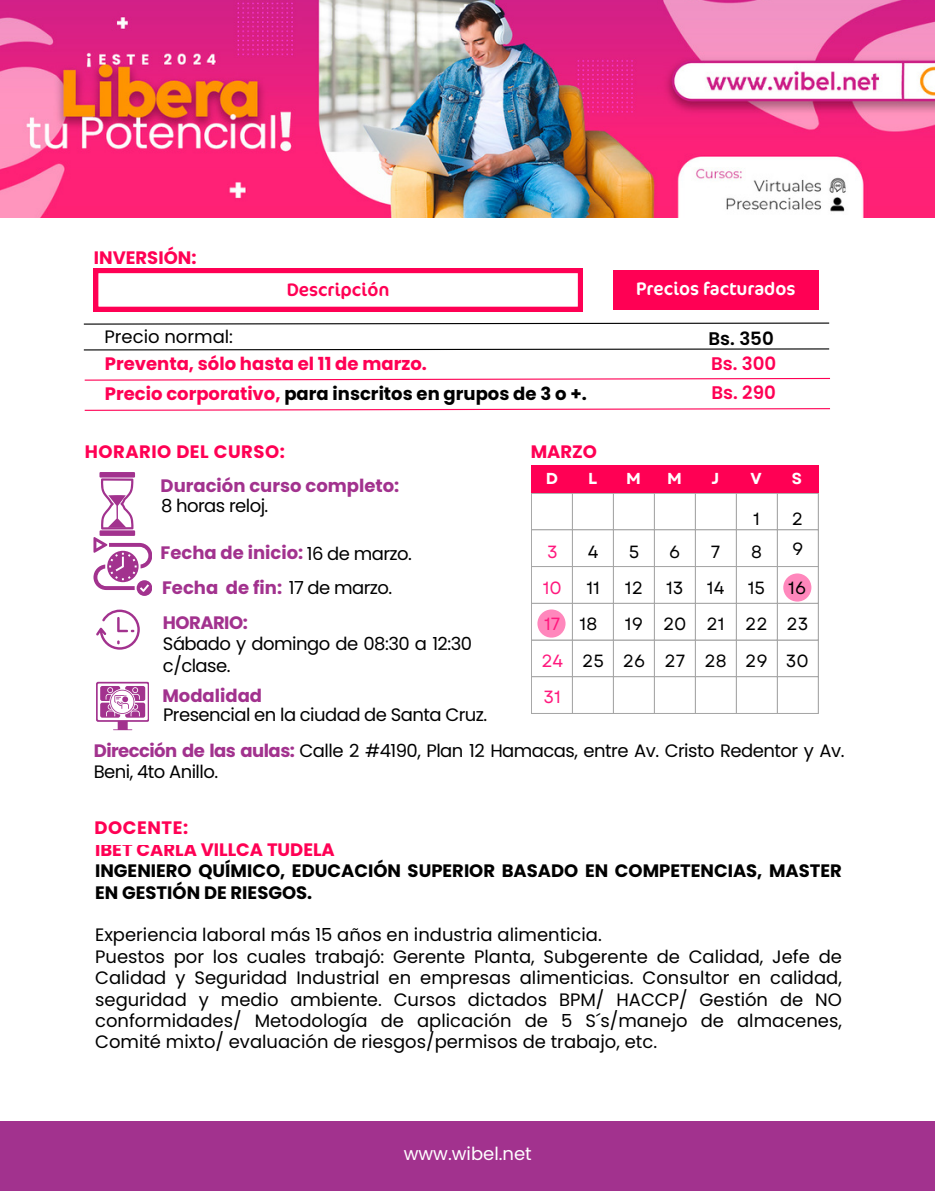
<style>
.page{position:relative;width:935px;height:1191px;background:#fff}
.page>*{position:absolute;margin:0;border:0;box-sizing:border-box;transform-origin:0 0}
.t1{font:18.3px "Cocon";color:#fff}
.t2{font:600 18.3px "Poppins";color:#ff0054}
.t3{font:18.3px "Cocon";color:#ff0054}
.t4{font:600 18.3px "Poppins";color:#000}
.t5{font:18px/21.3px "Poppins";letter-spacing:-.03em;color:#000}
.t6{font:700 18px/21.3px "Poppins";color:#000}
.t7{font:700 18px "Poppins";color:#a2328e}
.t8{font:18px "Poppins";color:#000}
.t9{font:700 18px "Poppins";color:#ff0054}
.t10{font:700 18px "Poppins";letter-spacing:.03em;color:#ff0054}
.t11{font:18px "Poppins";color:#fff}
.t12{font:700 18px "Poppins";letter-spacing:-.03em;color:#a2328e}
.t13{font:17.55px "Garet";color:#000}
.t14{font:17.55px "Garet";color:#ff197e}
.t15{font:700 15.9px "Garet";color:#fff}
.s1{color:#ff0054}
.s2{font-weight:400;color:#000}
.s3{font-weight:700;color:#a2328e}
</style>
<div class="page">
<div style="left:0;top:1121px;width:935px;height:69px;background:#a2328e"></div>
<img style="left:0;top:0;width:935px;height:217px">
<div style="left:613px;top:270px;width:205px;height:39px;background:#ff0054"></div>
<svg style="left:83px;top:322px;width:747px;height:3px"></svg>
<svg style="left:94px;top:268px;width:488px;height:43px"></svg>
<svg style="left:83px;top:348px;width:747px;height:3px"></svg>
<svg style="left:84px;top:377px;width:746px;height:4px"></svg>
<svg style="left:84px;top:408px;width:746px;height:3px"></svg>
<svg style="left:96px;top:609px;width:44px;height:40px"></svg>
<svg style="left:96px;top:681px;width:53px;height:49px"></svg>
<svg style="left:93px;top:472px;width:59px;height:123px"></svg>
<hr style="left:531px;top:493px;width:1px;height:220px;background:#a6a6a6">
<hr style="left:572px;top:493px;width:1px;height:220px;background:#a6a6a6">
<hr style="left:613px;top:493px;width:1px;height:220px;background:#a6a6a6">
<hr style="left:654px;top:493px;width:1px;height:220px;background:#a6a6a6">
<hr style="left:695px;top:493px;width:1px;height:220px;background:#a6a6a6">
<hr style="left:736px;top:493px;width:1px;height:220px;background:#a6a6a6">
<hr style="left:777px;top:493px;width:1px;height:220px;background:#a6a6a6">
<hr style="left:818px;top:493px;width:1px;height:220px;background:#a6a6a6">
<hr style="left:531px;top:493px;width:287px;height:1px;background:#a6a6a6">
<hr style="left:531px;top:529px;width:287px;height:1px;background:#a6a6a6">
<hr style="left:531px;top:566px;width:287px;height:1px;background:#a6a6a6">
<hr style="left:531px;top:603px;width:287px;height:1px;background:#a6a6a6">
<hr style="left:531px;top:639px;width:287px;height:1px;background:#a6a6a6">
<hr style="left:531px;top:676px;width:287px;height:1px;background:#a6a6a6">
<hr style="left:531px;top:713px;width:287px;height:1px;background:#a6a6a6">
<div style="left:531px;top:465px;width:287px;height:28px;background:#ff0054"></div>
<div style="left:783px;top:573px;width:28px;height:28px;background:#ff87bc;border-radius:50%"></div>
<div style="left:537px;top:609px;width:28px;height:28px;background:#ff87bc;border-radius:50%"></div>
<p class="t9" style="left:94px;top:245px;width:104px">INVERSIÓN:</p>
<h2 class="t3" style="left:287px;top:278px;width:104px">Descripción</h2>
<h1 class="t1" style="left:636px;top:278px;width:161px">Precios facturados</h1>
<p class="t8" style="left:104px;top:324px;width:130px">Precio normal:</p>
<p class="t4" style="left:709px;top:326px;width:67px">Bs. 350</p>
<p class="t9" style="left:105px;top:351px;width:324px">Preventa, sólo hasta el 11 de marzo.</p>
<p class="t2" style="left:711px;top:350px;width:67px">Bs. 300</p>
<p class="t6" style="left:105px;top:383px;width:483px"><span class="s1">Precio corporativo,</span> para inscritos en grupos de 3 o +.</p>
<p class="t2" style="left:711px;top:380px;width:66px">Bs. 290</p>
<p class="t10" style="left:85px;top:439px;width:202px">HORARIO DEL CURSO:</p>
<p class="t7" style="left:161px;top:473px;width:240px">Duración curso completo:</p>
<h2 class="t5" style="left:161px;top:495px;width:109px">8 horas reloj.</h2>
<p class="t7" style="left:161px;top:540px;width:253px">Fecha de inicio: <span class="s2">16 de marzo.</span></p>
<p class="t7" style="left:162px;top:575px;width:232px">Fecha de fin: <span class="s2">17 de marzo.</span></p>
<p class="t12" style="left:163px;top:609px;width:86px">HORARIO:</p>
<p class="t5" style="left:163px;top:633px;width:311px">Sábado y domingo de 08:30 a 12:30 c/clase.</p>
<p class="t7" style="left:162px;top:683px;width:101px">Modalidad</p>
<h2 class="t5" style="left:163px;top:703px;width:326px">Presencial en la ciudad de Santa Cruz.</h2>
<p class="t9" style="left:531px;top:439px;width:68px">MARZO</p>
<p class="t15" style="left:546px;top:467px;width:14px">D</p>
<p class="t15" style="left:588px;top:467px;width:11px">L</p>
<h2 class="t15" style="left:626px;top:467px;width:16px">M</h2>
<p class="t15" style="left:667px;top:467px;width:16px">M</p>
<h2 class="t15" style="left:711px;top:467px;width:9px">J</h2>
<p class="t15" style="left:750px;top:467px;width:13px">V</p>
<p class="t15" style="left:792px;top:467px;width:12px">S</p>
<p class="t14" style="left:547px;top:539px;width:12px">3</p>
<p class="t14" style="left:543px;top:575px;width:21px">10</p>
<p class="t14" style="left:544px;top:611px;width:18px">17</p>
<p class="t14" style="left:541px;top:648px;width:24px">24</p>
<p class="t14" style="left:544px;top:684px;width:19px">31</p>
<p class="t13" style="left:588px;top:539px;width:12px">4</p>
<p class="t13" style="left:586px;top:575px;width:15px">11</p>
<h2 class="t13" style="left:579px;top:611px;width:19px">18</h2>
<p class="t13" style="left:582px;top:648px;width:23px">25</p>
<p class="t13" style="left:629px;top:539px;width:12px">5</p>
<p class="t13" style="left:669px;top:539px;width:13px">6</p>
<p class="t13" style="left:711px;top:539px;width:11px">7</p>
<h2 class="t13" style="left:625px;top:575px;width:20px">12</h2>
<h2 class="t13" style="left:625px;top:611px;width:20px">19</h2>
<h2 class="t13" style="left:666px;top:575px;width:19px">13</h2>
<h2 class="t13" style="left:663px;top:611px;width:25px">20</h2>
<h1 class="t13" style="left:707px;top:575px;width:19px">14</h1>
<h1 class="t13" style="left:707px;top:611px;width:20px">21</h1>
<p class="t13" style="left:623px;top:648px;width:24px">26</p>
<p class="t13" style="left:664px;top:648px;width:22px">27</p>
<p class="t13" style="left:705px;top:648px;width:24px">28</p>
<p class="t13" style="left:753px;top:506px;width:8px">1</p>
<p class="t13" style="left:751px;top:539px;width:12px">8</p>
<p class="t13" style="left:748px;top:575px;width:19px">15</p>
<p class="t13" style="left:745px;top:611px;width:24px">22</p>
<p class="t13" style="left:745px;top:648px;width:24px">29</p>
<p class="t13" style="left:792px;top:506px;width:13px">2</p>
<p class="t13" style="left:792px;top:536px;width:13px">9</p>
<p class="t13" style="left:788px;top:575px;width:20px">16</p>
<p class="t13" style="left:786px;top:611px;width:23px">23</p>
<p class="t13" style="left:786px;top:648px;width:24px">30</p>
<h1 class="t5" style="left:94px;top:740px;width:752px"><span class="s3">Dirección de las aulas:</span> Calle 2 #4190, Plan 12 Hamacas, entre Av. Cristo Redentor y Av.<br>Beni, 4to Anillo.</h1>
<p class="t10" style="left:95px;top:815px;width:95px">DOCENTE:</p>
<p class="t6" style="left:95px;top:838px;width:748px"><span class="s1">IBET CARLA VILLCA TUDELA<br></span>INGENIERO QUÍMICO, EDUCACIÓN SUPERIOR BASADO EN COMPETENCIAS, MASTER<br>EN GESTIÓN DE RIESGOS.</p>
<h2 class="t8" style="left:95px;top:922px;width:508px">Experiencia laboral más 15 años en industria alimenticia.</h2>
<p class="t5" style="left:95px;top:945px;width:748px;text-align:justify">Puestos por los cuales trabajó: Gerente Planta, Subgerente de Calidad, Jefe de Calidad y Seguridad Industrial en empresas alimenticias. Consultor en calidad, seguridad y medio ambiente. Cursos dictados BPM/ HACCP/ Gestión de NO conformidades/ Metodología de aplicación de 5 S´s/manejo de almacenes, Comité mixto/ evaluación de riesgos/permisos de trabajo, etc.</p>
<p class="t11" style="left:404px;top:1140px;width:130px">www.wibel.net</p>
</div>
